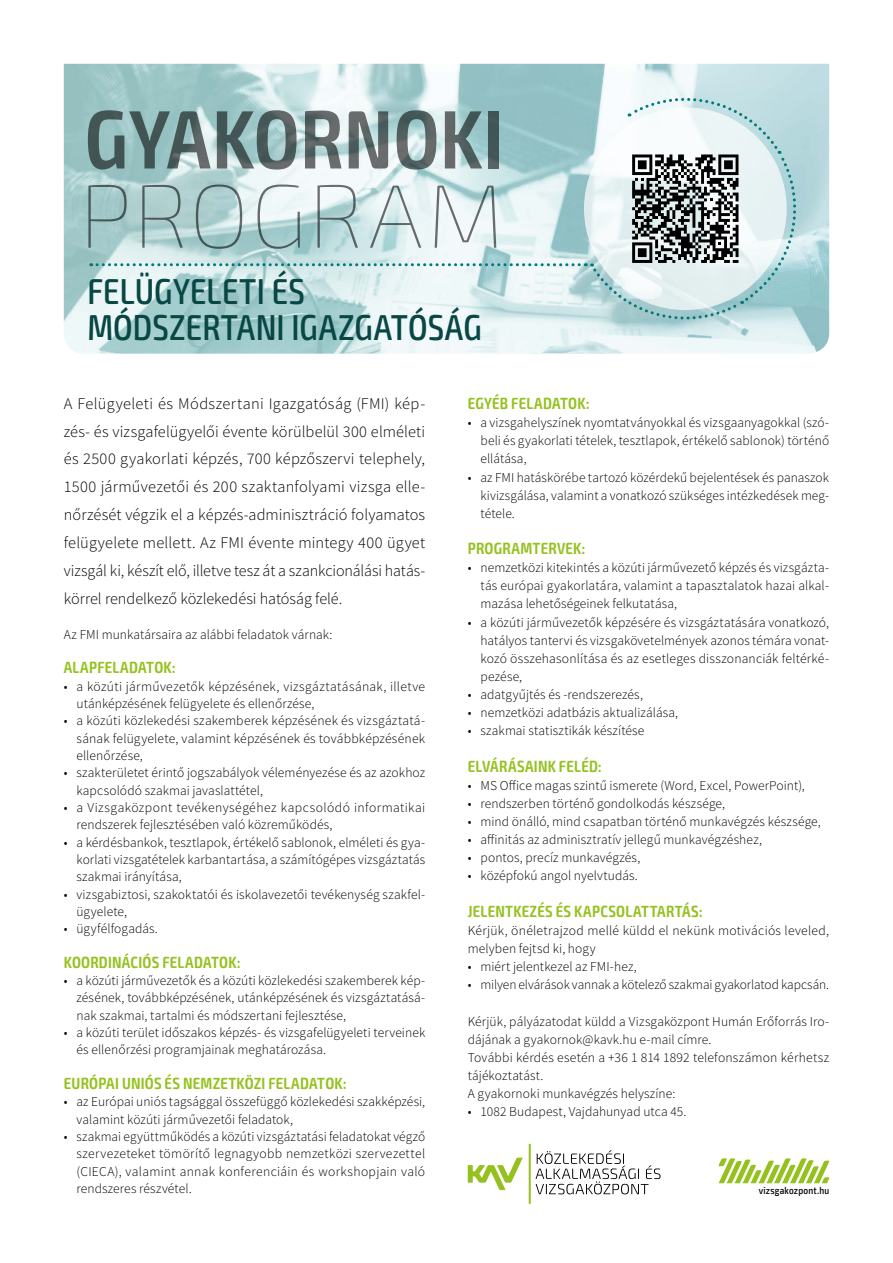
<style>
.page{position:relative;width:893px;height:1263px;background:#fff}
.page>*{position:absolute;margin:0;border:0;box-sizing:border-box;transform-origin:0 0}
.t1{font:100 90px "Exo 2";letter-spacing:.015em;color:#706f6f}
.t2{font:600 condensed 82.8px "Exo 2";letter-spacing:.005em;color:#706f6f}
.t3{font:500 condensed 36px/36px "Exo 2";letter-spacing:.005em;color:#084744}
.t4{font:300 16.2px/27.9px "Source Sans Pro";letter-spacing:-.005em;color:#000;text-align:justify}
.t5{font:600 condensed 16.2px "Exo 2";letter-spacing:.015em;color:#95c11f}
.t6{font:300 13.5px/18.1px "Source Sans Pro";letter-spacing:.01em;color:#000}
.t7{font:500 condensed 10.2px "Exo 2";letter-spacing:.02em;color:#000}
</style>
<div class="page">
<img style="left:64px;top:64px;width:765px;height:290px">
<svg style="left:91px;top:263px;width:488px;height:3px"></svg>
<hr style="left:529px;top:1144px;width:2px;height:60px;background:#95c11f">
<svg style="left:468px;top:1157px;width:55px;height:33px"></svg>
<svg style="left:535px;top:1150px;width:125px;height:44px"></svg>
<svg style="left:718px;top:1158px;width:112px;height:25px"></svg>
<svg style="left:585px;top:85px;width:224px;height:247px"></svg>
<h2 class="t2" style="left:85px;top:90px;width:421px">GYAKORNOKI</h2>
<h1 class="t1" style="left:79px;top:157px;width:427px">PROGRAM</h1>
<h3 class="t3" style="left:87px;top:274px;width:396px">FELÜGYELETI ÉS<br>MÓDSZERTANI IGAZGATÓSÁG</h3>
<p class="t4" style="left:64px;top:389px;width:363px">A Felügyeleti és Módszertani Igazgatóság (FMI) kép&shy;zés- és vizsgafelügyelői évente körülbelül 300 elméleti és 2500 gyakorlati képzés, 700 képzőszervi telephely, 1500 járművezetői és 200 szaktanfolyami vizsga elle&shy;nőrzését végzik el a képzés-adminisztráció folyamatos felügyelete mellett. Az FMI évente mintegy 400 ügyet vizsgál ki, készít elő, illetve tesz át a szankcionálási hatás&shy;körrel rendelkező közlekedési hatóság felé.</p>
<p class="t6" style="left:64px;top:625px;width:270px">Az FMI munkatársaira az alábbi feladatok várnak:</p>
<p class="t5" style="left:64px;top:658px;width:113px">ALAPFELADATOK:</p>
<p class="t6" style="left:77px;top:677px;width:350px;line-height:17.2px;text-indent:-13px">• a közúti járművezetők képzésének, vizsgáztatásának, illetve utánképzésének felügyelete és ellenőrzése,</p>
<p class="t6" style="left:77px;top:712px;width:350px;line-height:17.4px;text-align:justify;text-indent:-13px">• a közúti közlekedési szakemberek képzésének és vizsgáztatá&shy;sának felügyelete, valamint képzésének és továbbképzésének ellenőrzése,</p>
<p class="t6" style="left:77px;top:764px;width:350px;line-height:17.2px;text-indent:-13px">• szakterületet érintő jogszabályok véleményezése és az azokhoz kapcsolódó szakmai javaslattétel,</p>
<p class="t6" style="left:77px;top:799px;width:350px;line-height:17.4px;text-indent:-13px">• a Vizsgaközpont tevékenységéhez kapcsolódó informatikai rendszerek fejlesztésében való közreműködés,</p>
<p class="t6" style="left:77px;top:833px;width:350px;line-height:17.4px;text-align:justify;text-indent:-13px">• a kérdésbankok, tesztlapok, értékelő sablonok, elméleti és gya&shy;korlati vizsgatételek karbantartása, a számítógépes vizsgáztatás szakmai irányítása,</p>
<p class="t6" style="left:77px;top:885px;width:350px;line-height:17.4px;text-indent:-13px">• vizsgabiztosi, szakoktatói és iskolavezetői tevékenység szakfel&shy;ügyelete,</p>
<p class="t6" style="left:64px;top:920px;width:96px">• ügyfélfogadás.</p>
<p class="t5" style="left:64px;top:952px;width:178px">KOORDINÁCIÓS FELADATOK:</p>
<p class="t6" style="left:77px;top:972px;width:350px;line-height:17.2px;text-align:justify;text-indent:-13px">• a közúti járművezetők és a közúti közlekedési szakemberek kép&shy;zésének, továbbképzésének, utánképzésének és vizsgáztatásá&shy;nak szakmai, tartalmi és módszertani fejlesztése,</p>
<p class="t6" style="left:77px;top:1024px;width:350px;line-height:17.2px;text-indent:-13px">• a közúti terület időszakos képzés- és vizsgafelügyeleti terveinek és ellenőrzési programjainak meghatározása.</p>
<p class="t5" style="left:64px;top:1074px;width:284px">EURÓPAI UNIÓS ÉS NEMZETKÖZI FELADATOK:</p>
<p class="t6" style="left:77px;top:1093px;width:350px;line-height:17.4px;text-indent:-13px">• az Európai uniós tagsággal összefüggő közlekedési szakképzési, valamint közúti járművezetői feladatok,</p>
<p class="t6" style="left:77px;top:1128px;width:350px;line-height:17.4px;text-align:justify;text-indent:-13px">• szakmai együttműködés a közúti vizsgáztatási feladatokat végző szervezeteket tömörítő legnagyobb nemzetközi szervezettel (CIECA), valamint annak konferenciáin és workshopjain való rendszeres részvétel.</p>
<p class="t5" style="left:468px;top:394px;width:123px">EGYÉB FELADATOK:</p>
<p class="t6" style="left:480px;top:414px;width:350px;text-align:justify;text-indent:-13px">• a vizsgahelyszínek nyomtatványokkal és vizsgaanyagokkal (szó&shy;beli és gyakorlati tételek, tesztlapok, értékelő sablonok) történő ellátása,</p>
<p class="t6" style="left:480px;top:468px;width:350px;text-align:justify;text-indent:-13px">• az FMI hatáskörébe tartozó közérdekű bejelentések és panaszok kivizsgálása, valamint a vonatkozó szükséges intézkedések meg&shy;tétele.</p>
<p class="t5" style="left:468px;top:539px;width:119px">PROGRAMTERVEK:</p>
<p class="t6" style="left:480px;top:559px;width:350px;text-align:justify;text-indent:-13px">• nemzetközi kitekintés a közúti járművezető képzés és vizsgázta&shy;tás európai gyakorlatára, valamint a tapasztalatok hazai alkal&shy;mazása lehetőségeinek felkutatása,</p>
<p class="t6" style="left:480px;top:613px;width:350px;text-align:justify;text-indent:-13px">• a közúti járművezetők képzésére és vizsgáztatására vonatkozó, hatályos tantervi és vizsgakövetelmények azonos témára vonat&shy;kozó összehasonlítása és az esetleges disszonanciák feltérké&shy;pezése,</p>
<p class="t6" style="left:468px;top:686px;width:177px">• adatgyűjtés és -rendszerezés,</p>
<p class="t6" style="left:468px;top:704px;width:212px">• nemzetközi adatbázis aktualizálása,</p>
<p class="t6" style="left:468px;top:722px;width:178px">• szakmai statisztikák készítése</p>
<p class="t5" style="left:468px;top:756px;width:135px">ELVÁRÁSAINK FELÉD:</p>
<p class="t6" style="left:468px;top:776px;width:339px">• MS Office magas szintű ismerete (Word, Excel, PowerPoint),</p>
<p class="t6" style="left:468px;top:794px;width:259px">• rendszerben történő gondolkodás készsége,</p>
<p class="t6" style="left:468px;top:812px;width:355px">• mind önálló, mind csapatban történő munkavégzés készsége,</p>
<p class="t6" style="left:468px;top:831px;width:296px">• affinitás az adminisztratív jellegű munkavégzéshez,</p>
<p class="t6" style="left:468px;top:849px;width:174px">• pontos, precíz munkavégzés,</p>
<p class="t6" style="left:468px;top:867px;width:172px">• középfokú angol nyelvtudás.</p>
<p class="t5" style="left:468px;top:901px;width:236px">JELENTKEZÉS ÉS KAPCSOLATTARTÁS:</p>
<p class="t6" style="left:468px;top:921px;width:363px">Kérjük, önéletrajzod mellé küldd el nekünk motivációs leveled, melyben fejtsd ki, hogy</p>
<p class="t6" style="left:468px;top:957px;width:171px">• miért jelentkezel az FMI-hez,</p>
<p class="t6" style="left:468px;top:976px;width:363px">• milyen elvárások vannak a kötelező szakmai gyakorlatod kapcsán.</p>
<p class="t6" style="left:468px;top:1012px;width:363px">Kérjük, pályázatodat küldd a Vizsgaközpont Humán Erőforrás Iro&shy;dájának a gyakornok@kavk.hu e-mail címre.<br>További kérdés esetén a +36 1 814 1892 telefonszámon kérhetsz tájékoztatást.<br>A gyakornoki munkavégzés helyszíne:</p>
<p class="t6" style="left:468px;top:1103px;width:220px">• 1082 Budapest, Vajdahunyad utca 45.</p>
<p class="t7" style="left:759px;top:1185px;width:72px">vizsgakozpont.hu</p>
</div>
